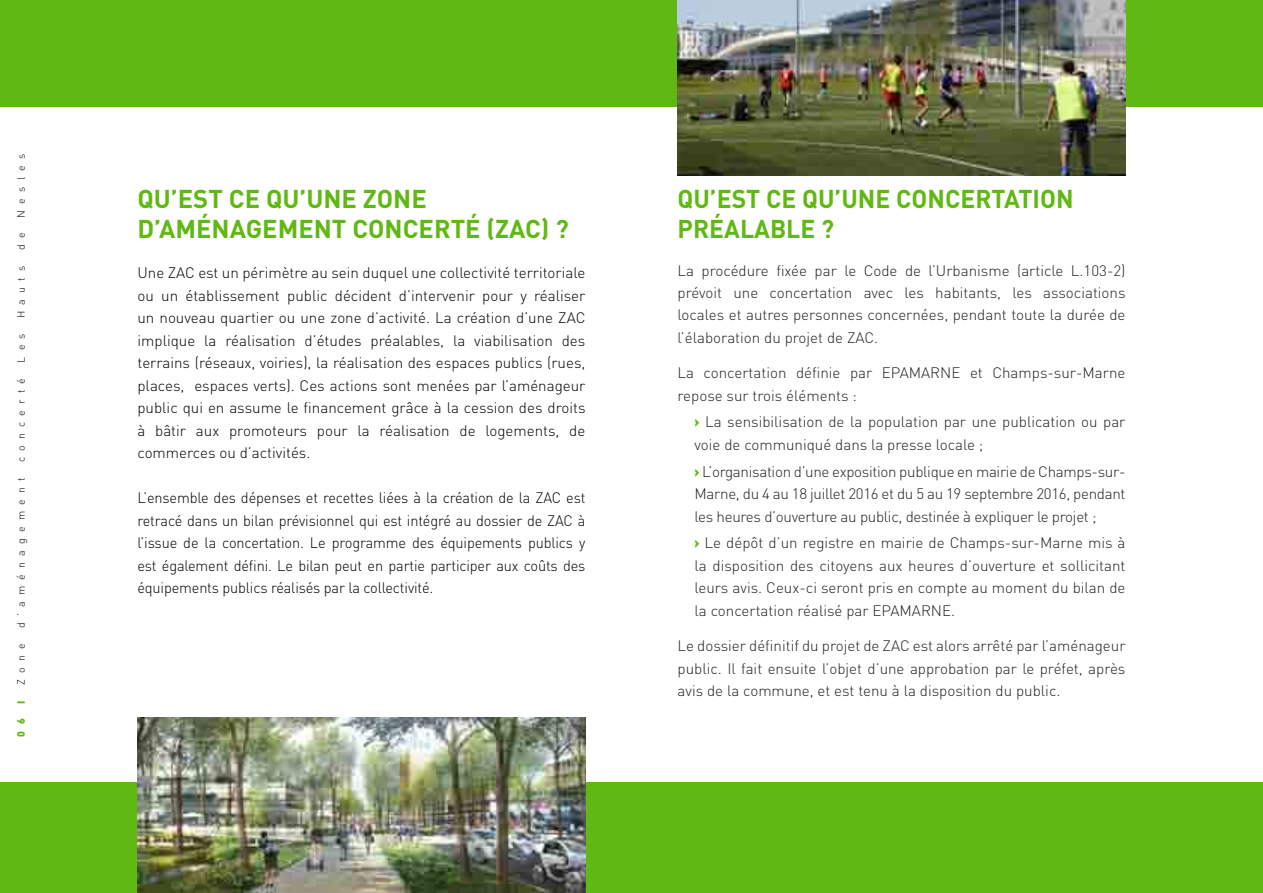
<style>
.page{position:relative;width:1263px;height:893px;background:#fff}
.page>*{position:absolute;margin:0;border:0;box-sizing:border-box;transform-origin:0 0}
.t1{font:700 25.5px/30.6px "DIN";color:#60b812}
.t2{font:300 15px/22.5px "DIN";color:#231f20;text-align:justify}
.t3{font:300 15px/22.5px "DIN";letter-spacing:-.01em;color:#000;text-align:justify}
.t4{font:300 10.5px "DIN";letter-spacing:.6em;color:#000}
.t5{font:900 10.5px "DIN";color:#60b812}
.s1{font-weight:900;color:#60b812}
</style>
<div class="page">
<div style="left:0;top:0;width:1263px;height:106px;background:#60b812"></div>
<div style="left:0;top:782px;width:1263px;height:111px;background:#60b812"></div>
<img style="left:137px;top:718px;width:448px;height:174px">
<img style="left:677px;top:0;width:448px;height:175px">
<p class="t4" style="left:14px;top:218px;width:65px;rotate:-90deg">Nesles</p>
<p class="t4" style="left:14px;top:250px;width:19px;rotate:-90deg">d e</p>
<p class="t4" style="left:14px;top:318px;width:54px;rotate:-90deg">Hauts</p>
<p class="t4" style="left:14px;top:363px;width:31px;rotate:-90deg">Les</p>
<p class="t4" style="left:14px;top:462px;width:86px;rotate:-90deg">concerté</p>
<p class="t4" style="left:14px;top:628px;width:152px;rotate:-90deg">d’aménagement</p>
<p class="t4" style="left:14px;top:685px;width:43px;rotate:-90deg">Zone</p>
<p class="t5" style="left:14px;top:704px;width:5px;rotate:-90deg">I</p>
<p class="t5" style="left:14px;top:737px;width:19px;rotate:-90deg">0 6</p>
<h1 class="t1" style="left:137px;top:182px;width:433px">QU’EST CE QU’UNE ZONE<br>D’AMÉNAGEMENT CONCERTÉ (ZAC) ?</h1>
<p class="t3" style="left:137px;top:261px;width:449px">Une ZAC est un périmètre au sein duquel une collectivité territoriale ou un établissement public décident d’intervenir pour y réaliser un nouveau quartier ou une zone d’activité. La création d’une ZAC implique la réalisation d’études préalables, la viabilisation des terrains (réseaux, voiries), la réalisation des espaces publics (rues, places, espaces verts). Ces actions sont menées par l’aménageur public qui en assume le financement grâce à la cession des droits à bâtir aux promoteurs pour la réalisation de logements, de commerces ou d’activités.</p>
<p class="t3" style="left:137px;top:486px;width:449px">L’ensemble des dépenses et recettes liées à la création de la ZAC est retracé dans un bilan prévisionnel qui est intégré au dossier de ZAC à l’issue de la concertation. Le programme des équipements publics y est également défini. Le bilan peut en partie participer aux coûts des équipements publics réalisés par la collectivité.</p>
<h1 class="t1" style="left:677px;top:182px;width:398px">QU’EST CE QU’UNE CONCERTATION<br>PRÉALABLE ?</h1>
<p class="t2" style="left:677px;top:259px;width:449px">La procédure fixée par le Code de l’Urbanisme (article L.103-2) prévoit une concertation avec les habitants, les associations locales et autres personnes concernées, pendant toute la durée de l’élaboration du projet de ZAC.</p>
<p class="t2" style="left:677px;top:361px;width:449px">La concertation définie par EPAMARNE et Champs-sur-Marne repose sur trois éléments :</p>
<p class="t2" style="left:694px;top:411px;width:432px"><span class="s1">›</span> La sensibilisation de la population par une publication ou par voie de communiqué dans la presse locale ;</p>
<p class="t2" style="left:694px;top:460px;width:432px"><span class="s1">›</span> L’organisation d’une exposition publique en mairie de Champs-sur-Marne, du 4 au 18 juillet 2016 et du 5 au 19 septembre 2016, pendant les heures d’ouverture au public, destinée à expliquer le projet ;</p>
<p class="t2" style="left:694px;top:532px;width:432px"><span class="s1">›</span> Le dépôt d’un registre en mairie de Champs-sur-Marne mis à la disposition des citoyens aux heures d’ouverture et sollicitant leurs avis. Ceux-ci seront pris en compte au moment du bilan de la concertation réalisé par EPAMARNE.</p>
<p class="t2" style="left:677px;top:634px;width:449px">Le dossier définitif du projet de ZAC est alors arrêté par l’aménageur public. Il fait ensuite l’objet d’une approbation par le préfet, après avis de la commune, et est tenu à la disposition du public.</p>
</div>
